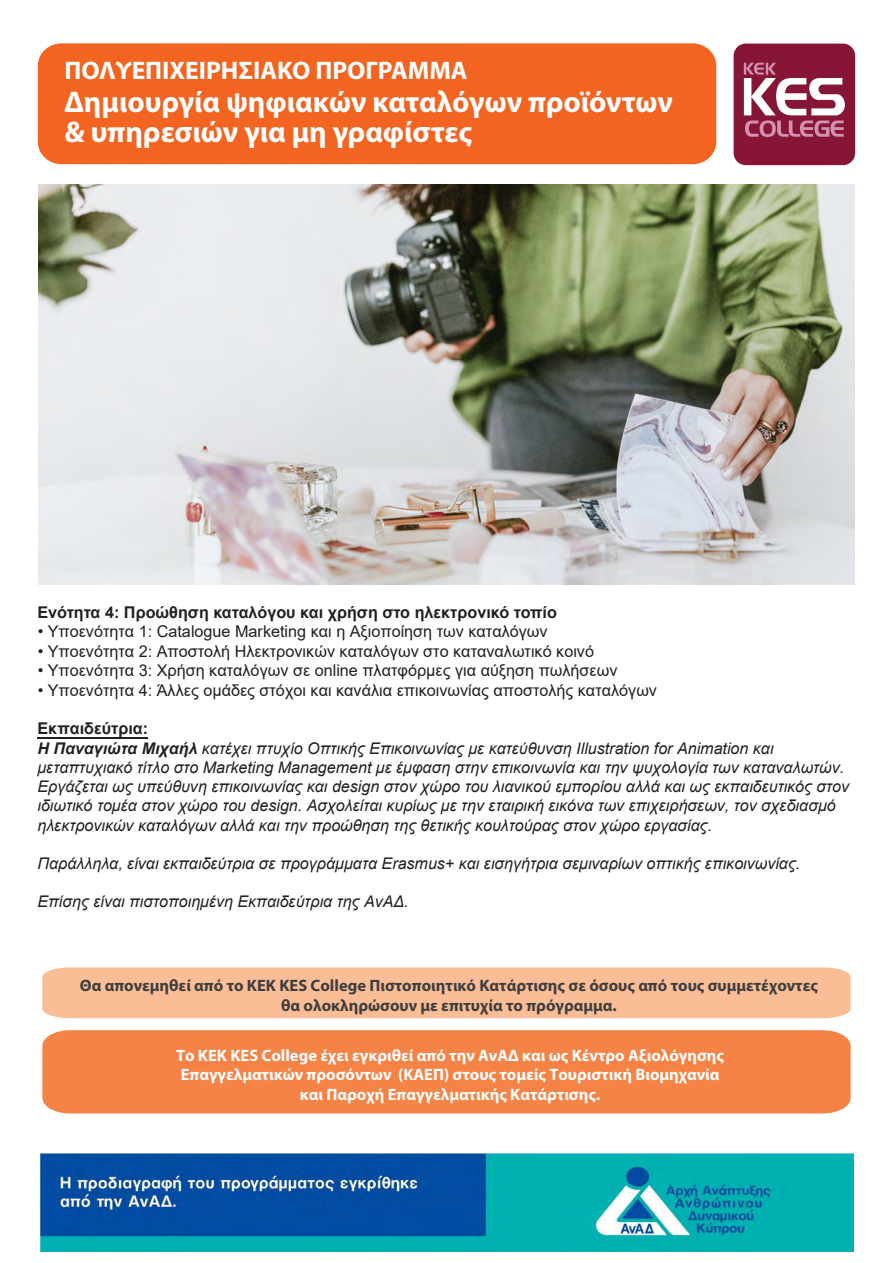
<style>
.page{position:relative;width:893px;height:1263px;background:#fff}
.page>*{position:absolute;margin:0;border:0;box-sizing:border-box;transform-origin:0 0}
.t1{font:700 30px/30px "Myriad Pro";color:#fff}
.t2{font:700 25.5px "Myriad Pro";color:#fff}
.t3{font:700 16.5px/19.8px "Myriad Pro";color:#fff;text-align:center}
.t4{font:700 16.5px/19.8px "Myriad Pro";color:#3e3e3f;text-align:center}
.t5{font:16.2px "Arial";color:#231f20}
.t6{font:700 16.2px "Arial";color:#231f20}
.t7{font:italic 16.05px/19.2px "Arial";color:#231f20}
.s1{font-weight:700}
</style>
<div class="page">
<img style="left:41px;top:1154px;width:813px;height:97px">
<div style="left:734px;top:44px;width:121px;height:121px;background:#871535;border-radius:12px"></div>
<svg style="left:744px;top:63px;width:101px;height:74px"></svg>
<div style="left:38px;top:43px;width:678px;height:121px;background:#f36421;border-radius:23px"></div>
<div style="left:42px;top:1030px;width:809px;height:83px;background:#f58345"></div>
<div style="left:42px;top:967px;width:809px;height:51px;background:#fabd96"></div>
<img style="left:39px;top:185px;width:815px;height:399px">
<hr style="left:38px;top:737px;width:110px;height:1px;background:#231f20">
<h2 class="t2" style="left:64px;top:54px;width:405px">ΠΟΛΥΕΠΙΧΕΙΡΗΣΙΑΚΟ ΠΡΟΓΡΑΜΜΑ</h2>
<h1 class="t1" style="left:64px;top:86px;width:610px">Δημιουργία ψηφιακών καταλόγων προϊόντων &amp; υπηρεσιών για μη γραφίστες</h1>
<p class="t6" style="left:37px;top:601px;width:521px">Ενότητα 4: Προώθηση καταλόγου και χρήση στο ηλεκτρονικό τοπίο</p>
<p class="t5" style="left:38px;top:621px;width:511px">• Υποενότητα 1: Catalogue Marketing και η Αξιοποίηση των καταλόγων</p>
<p class="t5" style="left:38px;top:640px;width:558px">• Υποενότητα 2: Αποστολή Ηλεκτρονικών καταλόγων στο καταναλωτικό κοινό</p>
<p class="t5" style="left:38px;top:659px;width:581px">• Υποενότητα 3: Χρήση καταλόγων σε online πλατφόρμες για αύξηση πωλήσεων</p>
<p class="t5" style="left:38px;top:679px;width:621px">• Υποενότητα 4: Άλλες ομάδες στόχοι και κανάλια επικοινωνίας αποστολής καταλόγων</p>
<p class="t6" style="left:38px;top:717px;width:112px">Εκπαιδεύτρια:</p>
<p class="t7" style="left:38px;top:739px;width:813px"><span class="s1">Η Παναγιώτα Μιχαήλ</span> κατέχει πτυχίο Οπτικής Επικοινωνίας με κατεύθυνση Illustration for Animation και μεταπτυχιακό τίτλο στο Marketing Management με έμφαση στην επικοινωνία και την ψυχολογία των καταναλωτών.<br>Εργάζεται ως υπεύθυνη επικοινωνίας και design στον χώρο του λιανικού εμπορίου αλλά και ως εκπαιδευτικός στον ιδιωτικό τομέα στον χώρο του design. Ασχολείται κυρίως με την εταιρική εικόνα των επιχειρήσεων, τον σχεδιασμό ηλεκτρονικών καταλόγων αλλά και την προώθηση της θετικής κουλτούρας στον χώρο εργασίας.</p>
<p class="t7" style="left:38px;top:854px;width:764px">Παράλληλα, είναι εκπαιδεύτρια σε προγράμματα Erasmus+ και εισηγήτρια σεμιναρίων οπτικής επικοινωνίας.</p>
<p class="t7" style="left:38px;top:892px;width:373px">Επίσης είναι πιστοποιημένη Εκπαιδεύτρια της ΑνΑΔ.</p>
<p class="t4" style="left:80px;top:975px;width:740px">Θα απονεμηθεί από το ΚΕΚ KES College Πιστοποιητικό Κατάρτισης σε όσους από τους συµµετέχοντες θα ολοκληρώσουν µε επιτυχία το πρόγραµµα.</p>
<p class="t3" style="left:176px;top:1044px;width:550px">Το ΚΕΚ KES College έχει εγκριθεί από την ΑνΑΔ και ως Κέντρο Αξιολόγησης<br>Επαγγελματικών προσόντων (ΚΑΕΠ) στους τομείς Τουριστική Βιομηχανία και Παροχή Επαγγελματικής Κατάρτισης.</p>
</div>
